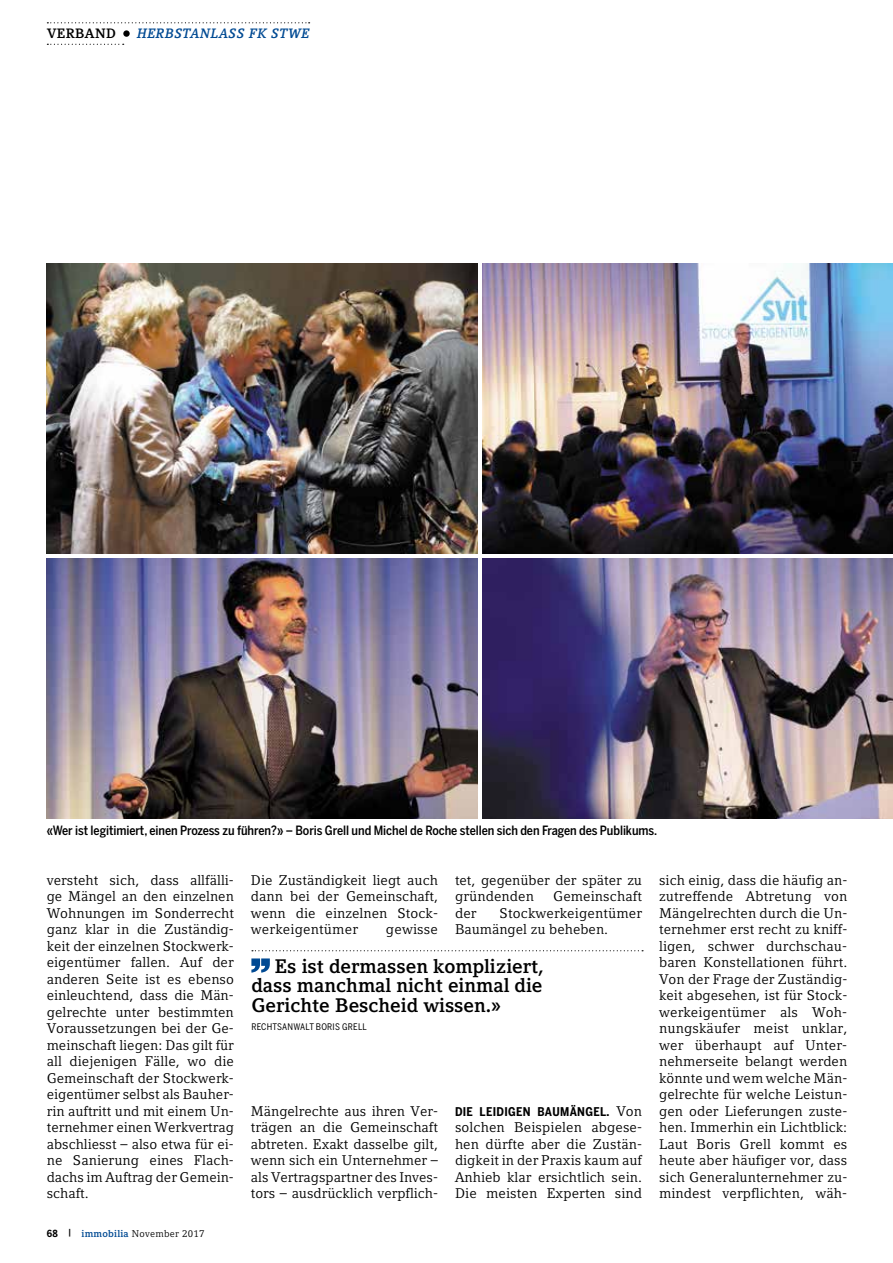
<style>
.page{position:relative;width:893px;height:1263px;background:#fff}
.page>*{position:absolute;margin:0;border:0;box-sizing:border-box;transform-origin:0 0}
.t1{font:700 19.5px/19.5px "Compatil Letter LT Pro";color:#000;text-align:justify}
.t2{font:13.95px/16.5px "Compatil Letter LT Pro";letter-spacing:.005em;color:#000;text-align:justify}
.t3{font:italic 700 13.5px "Compatil Letter LT Pro";letter-spacing:.025em;color:#004a93}
.t4{font:700 13.5px "Compatil Letter LT Pro";letter-spacing:.025em;color:#000}
.t5{font:500 12.75px "Benton Sans Cond";letter-spacing:-.005em;color:#000}
.t6{font:700 12px "Benton Sans Cond";letter-spacing:.025em;color:#000}
.t7{font:9.75px "Compatil Letter LT Pro";letter-spacing:.025em;color:#000}
.t8{font:9px "Benton Sans Cond";letter-spacing:.025em;color:#000}
.s1{font-family:"Compatil Letter LT Pro";font-weight:400;font-size:13.95px}
.s2{font-family:"Benton Sans Cond";font-weight:700}
.s3{font-weight:700}
.s4{font-weight:700;color:#004a93}
</style>
<div class="page">
<img style="left:47px;top:264px;width:431px;height:290px">
<img style="left:483px;top:264px;width:410px;height:290px">
<img style="left:483px;top:559px;width:410px;height:260px">
<svg style="left:47px;top:22px;width:263px;height:1px"></svg>
<svg style="left:47px;top:44px;width:77px;height:1px"></svg>
<svg style="left:123px;top:30px;width:7px;height:7px"></svg>
<img style="left:47px;top:559px;width:431px;height:260px">
<svg style="left:252px;top:950px;width:391px;height:1px"></svg>
<svg style="left:251px;top:958px;width:19px;height:14px"></svg>
<p class="t4" style="left:47px;top:26px;width:71px">VERBAND</p>
<p class="t3" style="left:137px;top:26px;width:174px">HERBSTANLASS FK STWE</p>
<p class="t5" style="left:47px;top:823px;width:612px">«Wer ist legitimiert, einen Prozess zu führen?» – Boris Grell und Michel de Roche stellen sich den Fragen des Publikums.</p>
<p class="t2" style="left:251px;top:872px;width:189px">Die Zuständigkeit liegt auch dann bei der Gemeinschaft, wenn die einzelnen Stock&shy;werkeigentümer</p>
<p class="t2" style="left:47px;top:872px;width:189px">versteht sich, dass allfälli&shy;ge Mängel an den einzelnen Wohnungen im Sonderrecht ganz klar in die Zuständig&shy;keit der einzelnen Stockwerk&shy;eigentümer fallen. Auf der anderen Seite ist es ebenso einleuchtend, dass die Män&shy;gelrechte unter bestimmten Voraussetzungen bei der Ge&shy;meinschaft liegen: Das gilt für all diejenigen Fälle, wo die Gemeinschaft der Stockwerk&shy;eigentümer selbst als Bauher&shy;rin auftritt und mit einem Un&shy;ternehmer einen Werkvertrag abschliesst – also etwa für ei&shy;ne Sanierung eines Flach&shy;dachs im Auftrag der Gemein&shy;schaft.</p>
<p class="t2" style="left:455px;top:872px;width:189px">tet, gegenüber der später zu gründenden</p>
<p class="t2" style="left:659px;top:872px;width:190px">sich einig, dass die häufig an&shy;zutreffende Abtretung von Mängelrechten durch die Un&shy;ternehmer erst recht zu kniff&shy;ligen, schwer durchschau&shy;baren Konstellationen führt.<br>Von der Frage der Zuständig&shy;keit abgesehen, ist für Stock&shy;werkeigentümer als Woh&shy;nungskäufer meist unklar, wer überhaupt auf Unter&shy;nehmerseite belangt werden könnte und wem welche Män&shy;gelrechte für welche Leistun&shy;gen oder Lieferungen zuste&shy;hen. Immerhin ein Lichtblick:<br>Laut Boris Grell kommt es heute aber häufiger vor, dass sich Generalunternehmer zu&shy;mindest verpflichten, wäh-</p>
<p class="t2" style="left:553px;top:888px;width:90px">Gemeinschaft</p>
<p class="t2" style="left:455px;top:905px;width:189px;text-indent:45px">Stockwerkeigentümer<br>Baumängel zu beheben.</p>
<p class="t2" style="left:455px;top:905px;width:23px">der</p>
<p class="t2" style="left:386px;top:921px;width:54px">gewisse</p>
<h1 class="t1" style="left:251px;top:956px;width:294px;text-indent:24px">Es ist dermassen kompliziert, dass manchmal nicht einmal die Gerichte Bescheid wissen.»</h1>
<p class="t8" style="left:251px;top:1021px;width:117px">RECHTSANWALT BORIS GRELL</p>
<p class="t6" style="left:455px;top:1104px;width:189px">DIE LEIDIGEN BAUMÄNGEL. <span class="s1">Von</span></p>
<p class="t2" style="left:455px;top:1119px;width:189px">solchen Beispielen abgese&shy;hen dürfte aber die Zustän&shy;digkeit in der Praxis kaum auf Anhieb klar ersichtlich sein.<br>Die meisten Experten sind</p>
<p class="t2" style="left:251px;top:1103px;width:189px">Mängelrechte aus ihren Ver&shy;trägen an die Gemeinschaft abtreten. Exakt dasselbe gilt, wenn sich ein Unternehmer – als Vertragspartner des Inves&shy;tors – ausdrücklich verpflich-</p>
<p class="t7" style="left:47px;top:1227px;width:159px"><span class="s2">68</span> <span class="s3">|</span> <span class="s4">immobilia</span> November 2017</p>
</div>
